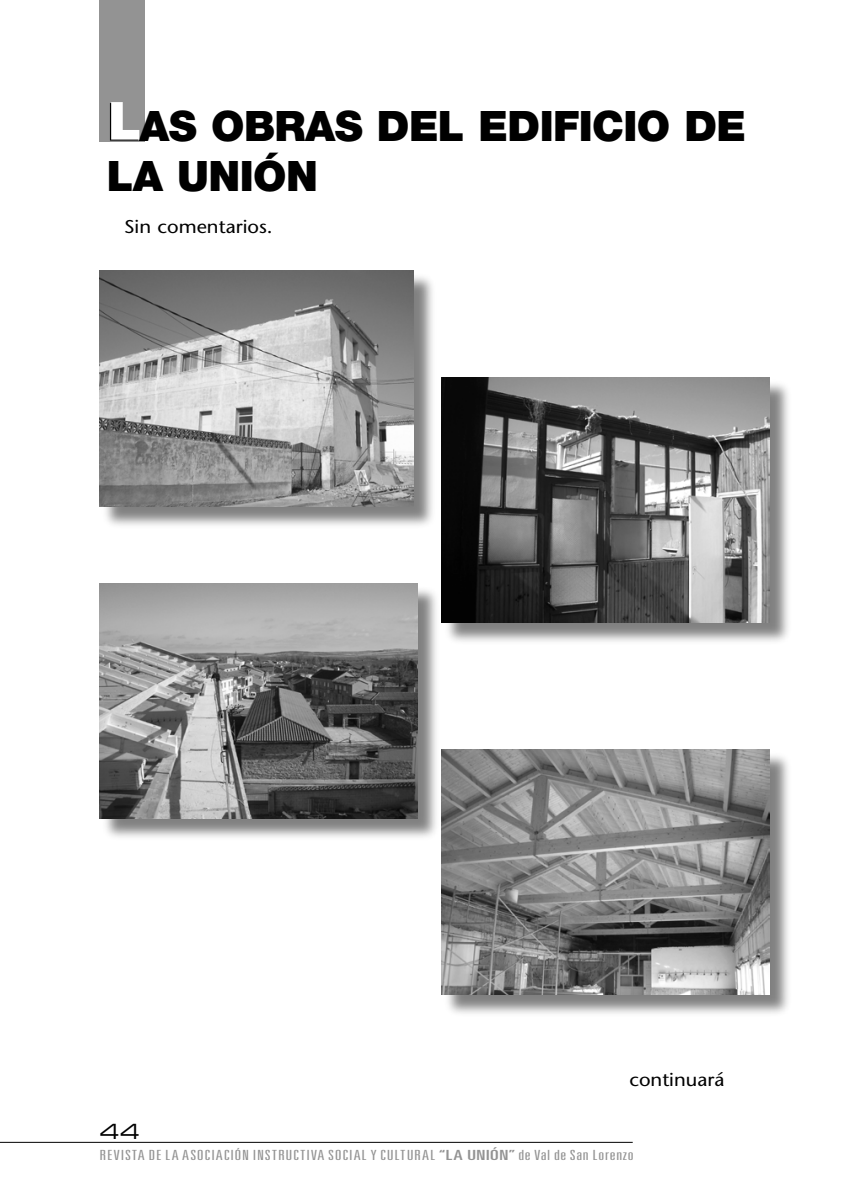
<style>
.page{position:relative;width:844px;height:1191px;background:#fff}
.page>*{position:absolute;margin:0;border:0;box-sizing:border-box;transform-origin:0 0}
.n-_TITULO{font:900 52.5px "Helvetica Neue";color:#fff}
.n-_TITULO-2{font:900 42px/50.6px "Helvetica Neue";letter-spacing:-.015em;color:#000}
.t1{font:21px "Eurostile Extended Two";color:#000}
.n-_TEXTO{font:18.38px "Stone Sans";color:#000;scale:1.09 1}
.t2{font:300 ultra-condensed 14px "Univers";letter-spacing:.035em;color:#939393;scale:1.5 1}
.s1{font-weight:400}
</style>
<div class="page">
<hr style="left:0;top:1142px;width:632px;height:1px;background:#000">
<div style="left:99px;top:0;width:46px;height:141px;background:#939393"></div>
<div style="left:100px;top:272px;width:337px;height:258px;background:#000;opacity:.5"></div>
<img style="left:99px;top:271px;width:315px;height:236px">
<div style="left:442px;top:378px;width:351px;height:268px;background:#000;opacity:.5"></div>
<img style="left:441px;top:377px;width:328px;height:246px">
<div style="left:100px;top:584px;width:342px;height:259px;background:#000;opacity:.5"></div>
<img style="left:99px;top:583px;width:319px;height:236px">
<div style="left:442px;top:750px;width:351px;height:268px;background:#000;opacity:.5"></div>
<img style="left:441px;top:749px;width:328px;height:246px">
<p class="n-_TITULO" style="left:108px;top:90px;width:35px">L</p>
<p class="n-_TITULO-2" style="left:107px;top:100px;width:640px;text-indent:32px">AS OBRAS DEL EDIFICIO DE<br>LA UNIÓN</p>
<p class="n-_TEXTO" style="left:124px;top:215px;width:138px">Sin comentarios.</p>
<h3 class="t1" style="left:100px;top:1116px;width:42px">44</h3>
<p class="n-_TEXTO" style="left:629px;top:1069px;width:89px">continuará</p>
<p class="t2" style="left:100px;top:1147px;width:357px">REVISTA DE LA ASOCIACIÓN INSTRUCTIVA SOCIAL Y CULTURAL <span class="s1">“LA UNIÓN”</span> de Val de San Lorenzo</p>
</div>
